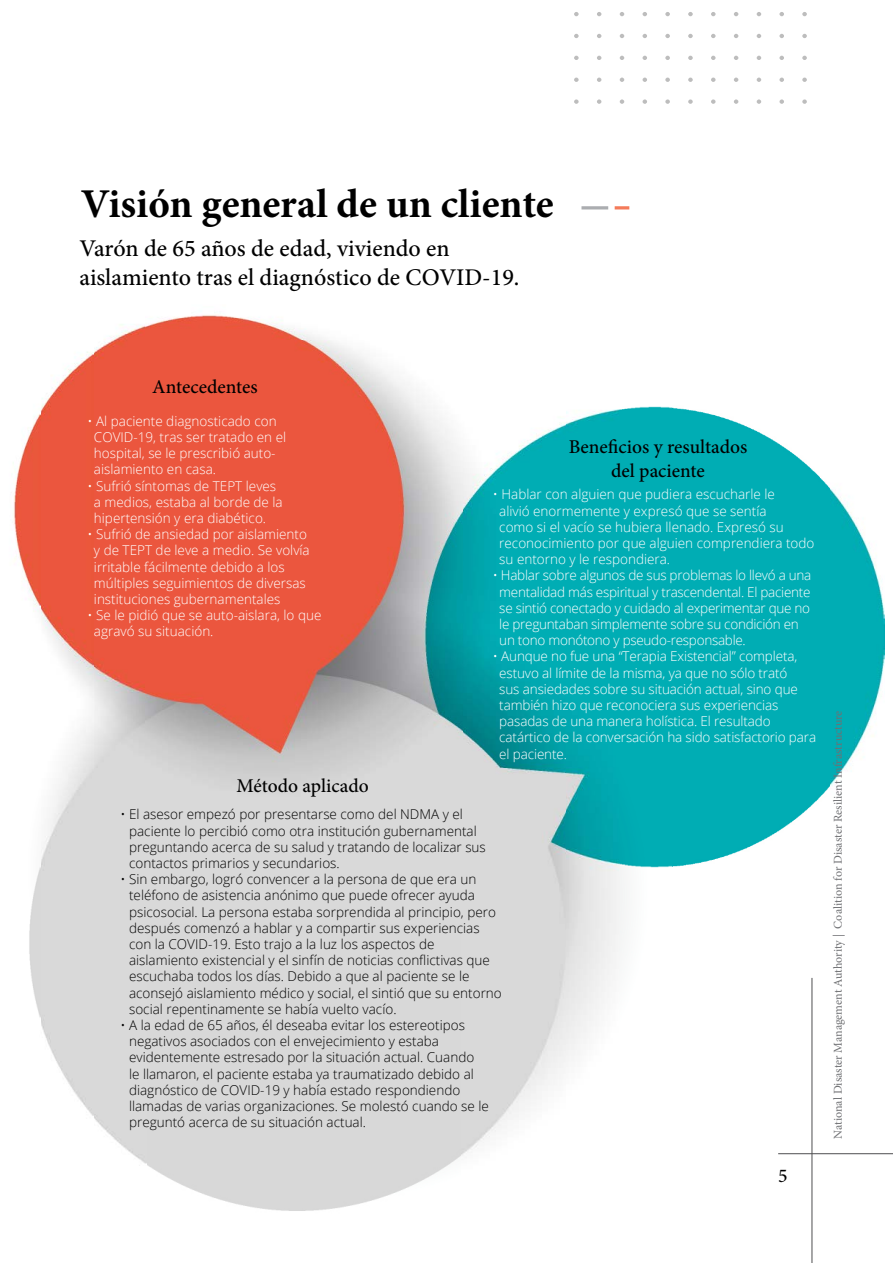
<style>
.page{position:relative;width:893px;height:1263px;background:#fff}
.page>*{position:absolute;margin:0;border:0;box-sizing:border-box;transform-origin:0 0}
.t1{font:700 40.95px "Minion Pro";color:#000}
.t2{font:500 24px/28.8px "Minion Pro";color:#000}
.t3{font:500 19.5px/23.4px "Minion Pro";color:#000;text-align:center}
.t4{font:300 13.5px/16.2px "Open Sans";color:#000}
.t5{font:300 13.5px/16.2px "Open Sans";color:#fff}
.t6{font:300 13.5px/16.2px "Open Sans";letter-spacing:-.02em;color:#fff}
.t7{font:12px "Minion Pro";letter-spacing:-.005em;color:#6f7073}
</style>
<div class="page">
<img style="left:146px;top:339px;width:315px;height:872px">
<img style="left:93px;top:324px;width:53px;height:840px">
<img style="left:461px;top:411px;width:106px;height:745px">
<img style="left:41px;top:352px;width:52px;height:764px">
<img style="left:567px;top:409px;width:52px;height:653px">
<img style="left:29px;top:867px;width:12px;height:151px">
<img style="left:619px;top:406px;width:53px;height:545px">
<img style="left:672px;top:407px;width:158px;height:460px">
<img style="left:830px;top:488px;width:54px;height:298px">
<img style="left:13px;top:414px;width:28px;height:198px">
<img style="left:145px;top:315px;width:177px;height:24px">
<svg style="left:574px;top:12px;width:5px;height:4px"></svg>
<svg style="left:597px;top:12px;width:4px;height:4px"></svg>
<svg style="left:620px;top:12px;width:4px;height:4px"></svg>
<svg style="left:642px;top:12px;width:5px;height:4px"></svg>
<svg style="left:665px;top:12px;width:5px;height:4px"></svg>
<svg style="left:688px;top:12px;width:5px;height:4px"></svg>
<svg style="left:711px;top:12px;width:5px;height:4px"></svg>
<svg style="left:734px;top:12px;width:4px;height:4px"></svg>
<svg style="left:757px;top:12px;width:4px;height:4px"></svg>
<svg style="left:779px;top:12px;width:5px;height:4px"></svg>
<svg style="left:802px;top:12px;width:5px;height:4px"></svg>
<svg style="left:574px;top:34px;width:5px;height:4px"></svg>
<svg style="left:597px;top:34px;width:4px;height:4px"></svg>
<svg style="left:620px;top:34px;width:4px;height:4px"></svg>
<svg style="left:642px;top:34px;width:5px;height:4px"></svg>
<svg style="left:665px;top:34px;width:5px;height:4px"></svg>
<svg style="left:688px;top:34px;width:5px;height:4px"></svg>
<svg style="left:711px;top:34px;width:5px;height:4px"></svg>
<svg style="left:734px;top:34px;width:4px;height:4px"></svg>
<svg style="left:757px;top:34px;width:4px;height:4px"></svg>
<svg style="left:779px;top:34px;width:5px;height:4px"></svg>
<svg style="left:802px;top:34px;width:5px;height:4px"></svg>
<svg style="left:574px;top:56px;width:5px;height:4px"></svg>
<svg style="left:597px;top:56px;width:4px;height:4px"></svg>
<svg style="left:620px;top:56px;width:4px;height:4px"></svg>
<svg style="left:642px;top:56px;width:5px;height:4px"></svg>
<svg style="left:665px;top:56px;width:5px;height:4px"></svg>
<svg style="left:688px;top:56px;width:5px;height:4px"></svg>
<svg style="left:711px;top:56px;width:5px;height:4px"></svg>
<svg style="left:734px;top:56px;width:4px;height:4px"></svg>
<svg style="left:757px;top:56px;width:4px;height:4px"></svg>
<svg style="left:779px;top:56px;width:5px;height:4px"></svg>
<svg style="left:802px;top:56px;width:5px;height:4px"></svg>
<svg style="left:574px;top:78px;width:5px;height:4px"></svg>
<svg style="left:597px;top:78px;width:4px;height:4px"></svg>
<svg style="left:620px;top:78px;width:4px;height:4px"></svg>
<svg style="left:642px;top:78px;width:5px;height:4px"></svg>
<svg style="left:665px;top:78px;width:5px;height:4px"></svg>
<svg style="left:688px;top:78px;width:5px;height:4px"></svg>
<svg style="left:711px;top:78px;width:5px;height:4px"></svg>
<svg style="left:734px;top:78px;width:4px;height:4px"></svg>
<svg style="left:757px;top:78px;width:4px;height:4px"></svg>
<svg style="left:779px;top:78px;width:5px;height:4px"></svg>
<svg style="left:802px;top:78px;width:5px;height:4px"></svg>
<svg style="left:574px;top:99px;width:5px;height:5px"></svg>
<svg style="left:597px;top:99px;width:4px;height:5px"></svg>
<svg style="left:620px;top:99px;width:4px;height:5px"></svg>
<svg style="left:642px;top:99px;width:5px;height:5px"></svg>
<svg style="left:665px;top:99px;width:5px;height:5px"></svg>
<svg style="left:688px;top:99px;width:5px;height:5px"></svg>
<svg style="left:711px;top:99px;width:5px;height:5px"></svg>
<svg style="left:734px;top:99px;width:4px;height:5px"></svg>
<svg style="left:757px;top:99px;width:4px;height:5px"></svg>
<svg style="left:779px;top:99px;width:5px;height:5px"></svg>
<svg style="left:802px;top:99px;width:5px;height:5px"></svg>
<hr style="left:581px;top:206px;width:27px;height:3px;background:#abadb0">
<hr style="left:615px;top:206px;width:14px;height:3px;background:#f47b5a">
<hr style="left:812px;top:978px;width:1px;height:285px;background:#4f4f51">
<hr style="left:778px;top:1153px;width:115px;height:1px;background:#4f4f51">
<p class="t1" style="left:81px;top:175px;width:474px">Visión general de un cliente</p>
<p class="t2" style="left:80px;top:234px;width:441px">Varón de 65 años de edad, viviendo en aislamiento tras el diagnóstico de COVID-19.</p>
<p class="t3" style="left:152px;top:375px;width:107px">Antecedentes</p>
<p class="t5" style="left:94px;top:412px;width:194px;text-indent:-6px">• Al paciente diagnosticado con<br>COVID-19, tras ser tratado en el hospital, se le prescribió auto&shy;aislamiento en casa.</p>
<p class="t5" style="left:94px;top:477px;width:190px;text-indent:-6px">• Sufrió síntomas de TEPT leves a medios, estaba al borde de la hipertensión y era diabético.</p>
<p class="t5" style="left:94px;top:526px;width:217px;text-indent:-6px">• Sufrió de ansiedad por aislamiento y de TEPT de leve a medio. Se volvía irritable fácilmente debido a los múltiples seguimientos de diversas instituciones gubernamentales</p>
<p class="t5" style="left:94px;top:607px;width:229px;text-indent:-6px">• Se le pidió que se auto-aislara, lo que agravó su situación.</p>
<p class="t3" style="left:237px;top:774px;width:134px">Método aplicado</p>
<p class="t3" style="left:569px;top:435px;width:180px">Beneficios y resultados del paciente</p>
<p class="t5" style="left:499px;top:486px;width:317px;text-indent:-6px">• Hablar con alguien que pudiera escucharle le<br>alivió enormemente y expresó que se sentía<br>como si el vacío se hubiera llenado. Expresó su reconocimiento por que alguien comprendiera todo su entorno y le respondiera.</p>
<p class="t6" style="left:499px;top:567px;width:314px;text-indent:-6px">• Hablar sobre algunos de sus problemas lo llevó a una mentalidad más espiritual y trascendental. El paciente se sintió conectado y cuidado al experimentar que no le preguntaban simplemente sobre su condición en un tono monótono y pseudo-responsable.</p>
<p class="t5" style="left:499px;top:648px;width:318px;text-indent:-6px">• Aunque no fue una “Terapia Existencial” completa, estuvo al límite de la misma, ya que no sólo trató<br>sus ansiedades sobre su situación actual, sino que también hizo que reconociera sus experiencias pasadas de una manera holística. El resultado catártico de la conversación ha sido satisfactorio para el paciente.</p>
<p class="t4" style="left:129px;top:806px;width:358px;text-indent:-9px">• El asesor empezó por presentarse como del NDMA y el paciente lo percibió como otra institución gubernamental preguntando acerca de su salud y tratando de localizar sus contactos primarios y secundarios.</p>
<p class="t4" style="left:129px;top:871px;width:374px;text-indent:-9px">• Sin embargo, logró convencer a la persona de que era un teléfono de asistencia anónimo que puede ofrecer ayuda psicosocial. La persona estaba sorprendida al principio, pero después comenzó a hablar y a compartir sus experiencias con la COVID-19. Esto trajo a la luz los aspectos de aislamiento existencial y el sinfín de noticias conflictivas que escuchaba todos los días. Debido a que al paciente se le aconsejó aislamiento médico y social, el sintió que su entorno social repentinamente se había vuelto vacío.</p>
<p class="t4" style="left:129px;top:1017px;width:361px;text-indent:-9px">• A la edad de 65 años, él deseaba evitar los estereotipos negativos asociados con el envejecimiento y estaba evidentemente estresado por la situación actual. Cuando<br>le llamaron, el paciente estaba ya traumatizado debido al diagnóstico de COVID-19 y había estado respondiendo llamadas de varias organizaciones. Se molestó cuando se le preguntó acerca de su situación actual.</p>
<h3 class="t3" style="left:778px;top:1164px;width:11px">5</h3>
<p class="t7" style="left:830px;top:1138px;width:430px;rotate:-90deg">National Disaster Management Authority | Coalition for Disaster Resilient Infrastructure</p>
</div>
